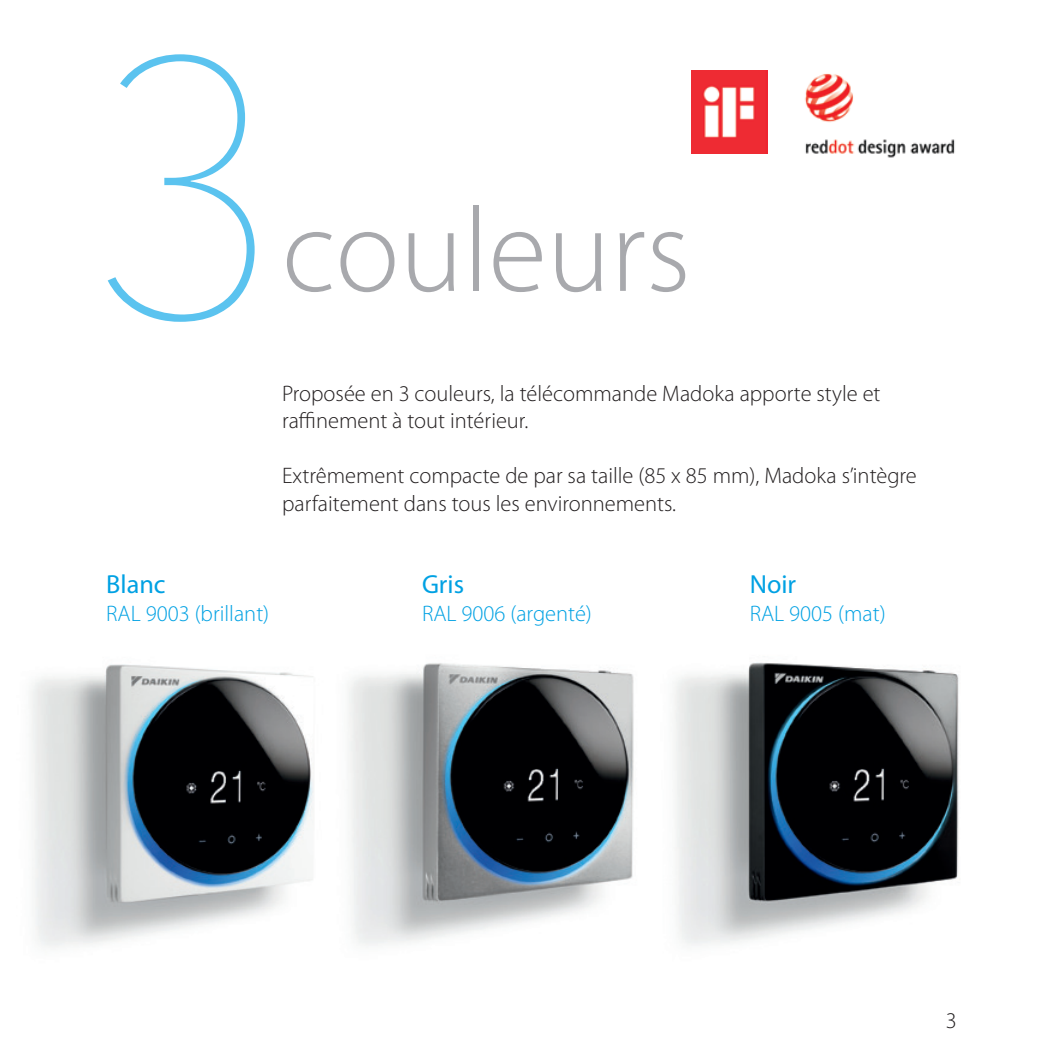
<style>
.page{position:relative;width:1063px;height:1063px;background:#fff}
.page>*{position:absolute;margin:0;border:0;box-sizing:border-box;transform-origin:0 0}
.t1{font:200 365.5px "Avenir Next";color:#5bc3ef}
.t2{font:300 120px "Myriad Pro";color:#a8a9ad}
.t3{font:26.25px "Myriad Pro";color:#00a1e3}
.t4{font:300 22.5px/27.5px "Myriad Pro";color:#231f20}
.t5{font:300 22.5px "Myriad Pro";color:#00a1e3}
</style>
<div class="page">
<img style="left:348px;top:663px;width:286px;height:282px">
<img style="left:31px;top:664px;width:283px;height:283px">
<img style="left:692px;top:71px;width:75px;height:83px">
<img style="left:804px;top:73px;width:151px;height:85px">
<img style="left:674px;top:662px;width:285px;height:283px">
<h1 class="t1" style="left:85px;top:-118px;width:206px">3</h1>
<h2 class="t2" style="left:282px;top:185px;width:410px">couleurs</h2>
<p class="t4" style="left:282px;top:380px;width:600px">Proposée en 3 couleurs, la télécommande Madoka apporte style et raffinement à tout intérieur.</p>
<p class="t4" style="left:282px;top:462px;width:636px">Extrêmement compacte de par sa taille (85 x 85 mm), Madoka s’intègre parfaitement dans tous les environnements.</p>
<p class="t3" style="left:106px;top:568px;width:61px">Blanc</p>
<p class="t5" style="left:106px;top:601px;width:164px">RAL 9003 (brillant)</p>
<p class="t3" style="left:422px;top:568px;width:44px">Gris</p>
<p class="t5" style="left:422px;top:601px;width:171px">RAL 9006 (argenté)</p>
<p class="t3" style="left:750px;top:568px;width:48px">Noir</p>
<p class="t5" style="left:750px;top:601px;width:137px">RAL 9005 (mat)</p>
<p class="t4" style="left:946px;top:1007px;width:12px">3</p>
</div>
